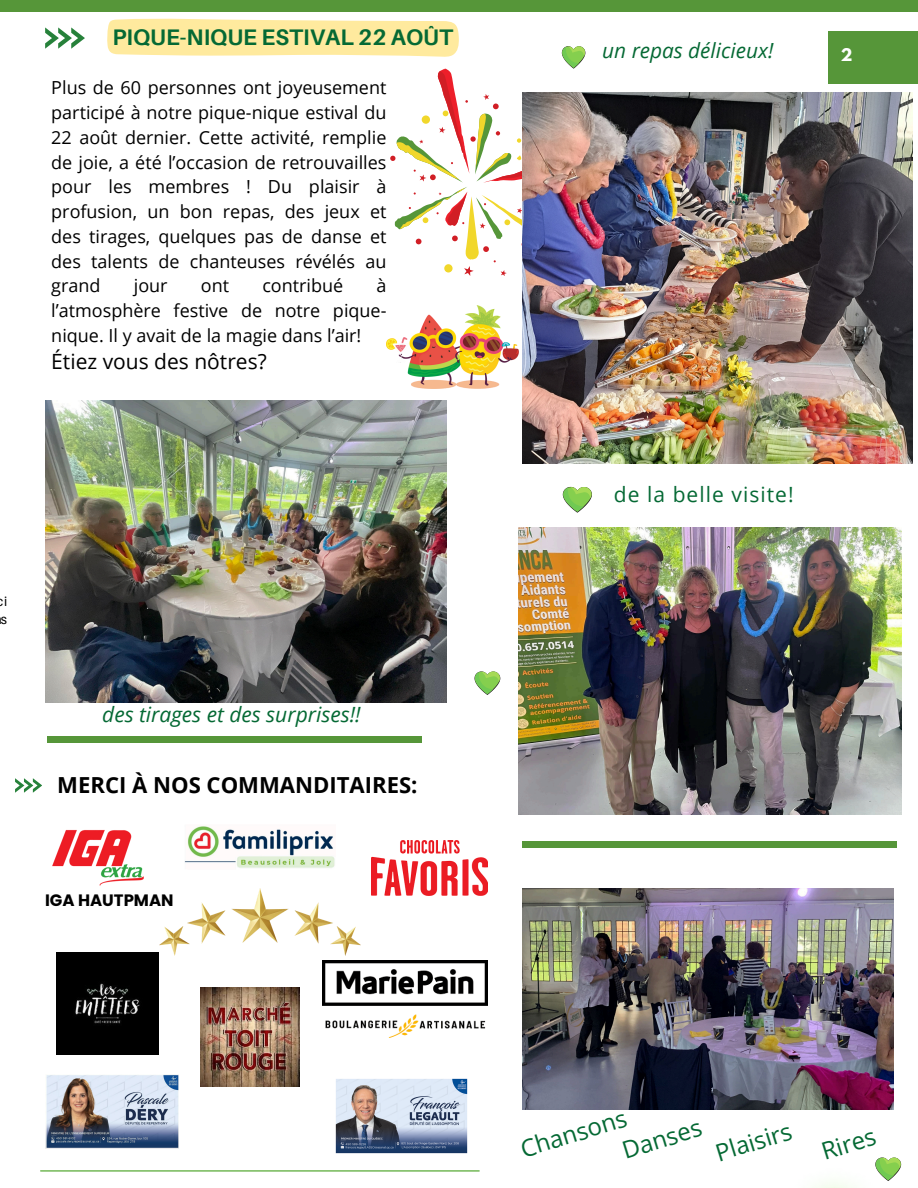
<style>
.page{position:relative;width:918px;height:1188px;background:#fff}
.page>*{position:absolute;margin:0;border:0;box-sizing:border-box;transform-origin:0 0}
.t1{font:24px "Open Sans";color:#056934}
.t2{font:700 22.5px "Aileron";color:#056934}
.t3{font:700 22.05px "Open Sans";color:#000}
.t4{font:italic 21px "Open Sans";color:#056934}
.t5{font:21px "Open Sans";color:#000}
.t6{font:21px "Open Sans";letter-spacing:.05em;color:#056934}
.t7{font:italic 20.85px "Open Sans";color:#056934}
.t8{font:18px/24.8px "Open Sans";color:#000;text-align:justify}
.t9{font:700 16.5px "Poppins";color:#000}
.t10{font:700 15.45px "League Spartan";color:#fff}
.t11{font:13.5px/18px "Aileron";color:#000}
</style>
<div class="page">
<svg style="left:45px;top:27px;width:40px;height:22px"></svg>
<div style="left:523px;top:841px;width:374px;height:7px;background:#569639"></div>
<div style="left:47px;top:736px;width:374px;height:7px;background:#569639"></div>
<svg style="left:15px;top:778px;width:27px;height:15px"></svg>
<svg style="left:563px;top:487px;width:29px;height:26px"></svg>
<hr style="left:41px;top:1170px;width:438px;height:2px;background:#38990f">
<div style="left:0;top:0;width:918px;height:11px;background:#569639"></div>
<div style="left:828px;top:32px;width:90px;height:52px;background:#569639"></div>
<img style="left:523px;top:93px;width:389px;height:371px">
<img style="left:519px;top:528px;width:382px;height:287px">
<img style="left:45px;top:401px;width:402px;height:301px">
<svg style="left:107px;top:18px;width:478px;height:258px"></svg>
<img style="left:185px;top:826px;width:151px;height:135px">
<img style="left:159px;top:888px;width:202px;height:68px">
<img style="left:387px;top:306px;width:131px;height:83px">
<svg style="left:474px;top:671px;width:26px;height:24px"></svg>
<img style="left:52px;top:830px;width:92px;height:56px">
<img style="left:57px;top:953px;width:101px;height:101px">
<img style="left:322px;top:961px;width:166px;height:76px">
<img style="left:200px;top:987px;width:99px;height:99px">
<img style="left:372px;top:840px;width:115px;height:55px">
<img style="left:45px;top:1074px;width:134px;height:74px">
<img style="left:336px;top:1079px;width:131px;height:74px">
<img style="left:523px;top:888px;width:370px;height:222px">
<svg style="left:875px;top:1157px;width:26px;height:24px"></svg>
<h3 class="t2" style="left:113px;top:23px;width:342px">PIQUE-NIQUE ESTIVAL 22 AOÛT</h3>
<p class="t8" style="left:51px;top:75px;width:337px">Plus de 60 personnes ont joyeusement participé à notre pique-nique estival du 22 août dernier. Cette activité, remplie de joie, a été l’occasion de retrouvailles pour les membres ! Du plaisir à profusion, un bon repas, des jeux et des tirages, quelques pas de danse et des talents de chanteuses révélés au grand</p>
<p class="t8" style="left:51px;top:273px;width:337px;text-indent:325px">à l’atmosphère festive de notre pique&shy;nique. Il y avait de la magie dans l’air!</p>
<p class="t5" style="left:51px;top:347px;width:217px">Étiez vous des nôtres?</p>
<p class="t8" style="left:134px;top:273px;width:35px">jour</p>
<p class="t8" style="left:201px;top:273px;width:30px">ont</p>
<p class="t8" style="left:262px;top:273px;width:82px">contribué</p>
<p class="t11" style="left:-3px;top:592px;width:12px">ci s</p>
<p class="t4" style="left:102px;top:700px;width:260px">des tirages et des surprises!!</p>
<p class="t3" style="left:57px;top:769px;width:362px">MERCI À NOS COMMANDITAIRES:</p>
<p class="t9" style="left:45px;top:888px;width:130px">IGA HAUTPMAN</p>
<p class="t7" style="left:602px;top:36px;width:173px">un repas délicieux!</p>
<h1 class="t10" style="left:841px;top:47px;width:13px">2</h1>
<p class="t6" style="left:614px;top:479px;width:181px">de la belle visite!</p>
<h4 class="t1" style="left:516px;top:1133px;width:112px;rotate:-17deg">Chansons</h4>
<p class="t1" style="left:618px;top:1134px;width:83px;rotate:-17deg">Danses</p>
<h1 class="t1" style="left:711px;top:1137px;width:80px;rotate:-17deg">Plaisirs</h1>
<p class="t1" style="left:817px;top:1136px;width:57px;rotate:-17deg">Rires</p>
</div>
